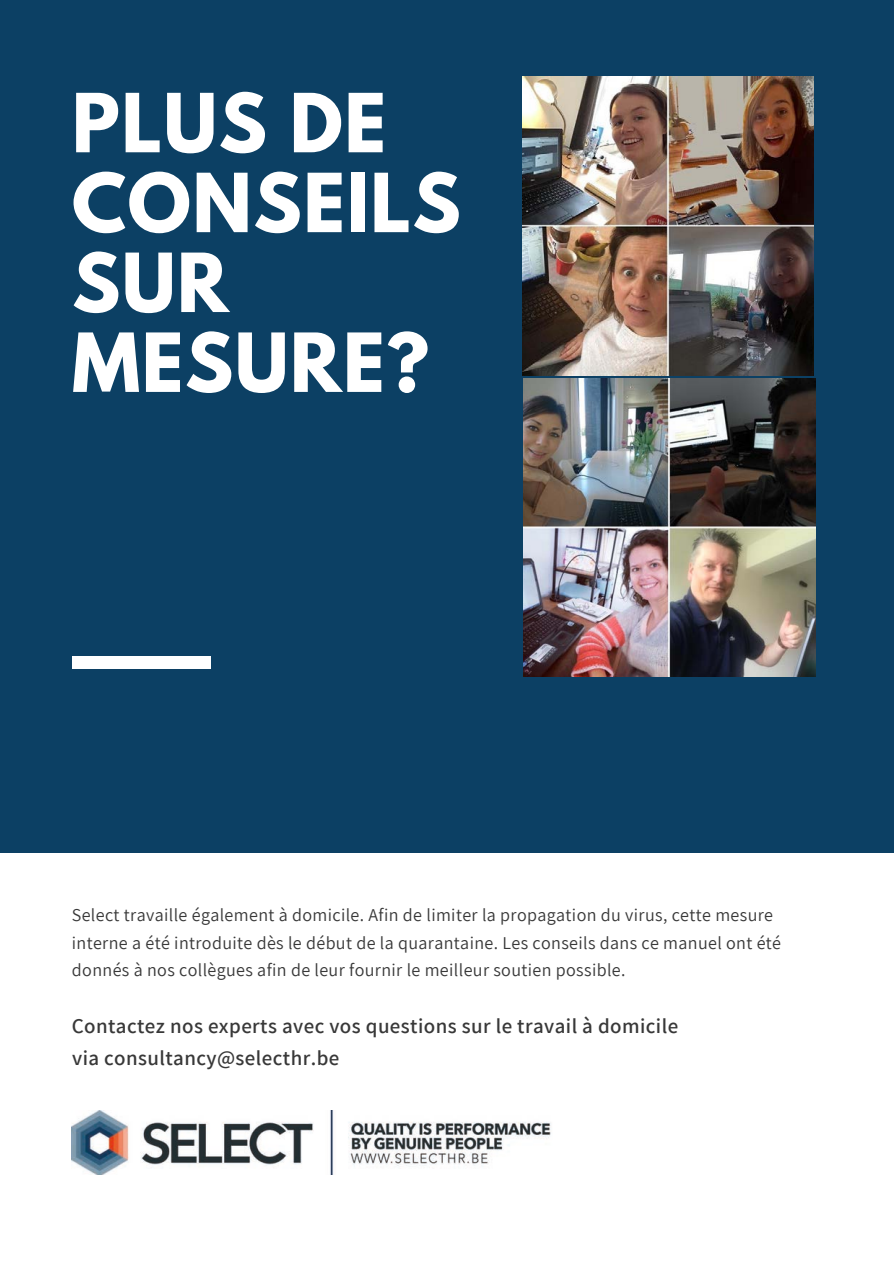
<style>
.page{position:relative;width:894px;height:1264px;background:#fff}
.page>*{position:absolute;margin:0;border:0;box-sizing:border-box;transform-origin:0 0}
.t1{font:700 72px/79.8px "League Spartan";letter-spacing:.02em;color:#fff}
.t2{font:600 21px/32px "Assistant";letter-spacing:.02em;color:#383838}
.t3{font:18px/27.3px "Assistant";letter-spacing:.02em;color:#383838}
</style>
<div class="page">
<div style="left:0;top:0;width:893px;height:852px;background:#0c4064"></div>
<img style="left:522px;top:77px;width:291px;height:298px">
<div style="left:72px;top:656px;width:138px;height:13px;background:#fff"></div>
<img style="left:72px;top:1110px;width:479px;height:64px">
<img style="left:523px;top:378px;width:291px;height:298px">
<h1 class="t1" style="left:72px;top:93px;width:390px">PLUS DE<br>CONSEILS<br>SUR<br>MESURE?</h1>
<p class="t3" style="left:72px;top:901px;width:710px">Select travaille également à domicile. Afin de limiter la propagation du virus, cette mesure interne a été introduite dès le début de la quarantaine. Les conseils dans ce manuel ont été donnés à nos collègues afin de leur fournir le meilleur soutien possible.</p>
<p class="t2" style="left:72px;top:1009px;width:607px">Contactez nos experts avec vos questions sur le travail à domicile via consultancy@selecthr.be</p>
</div>
